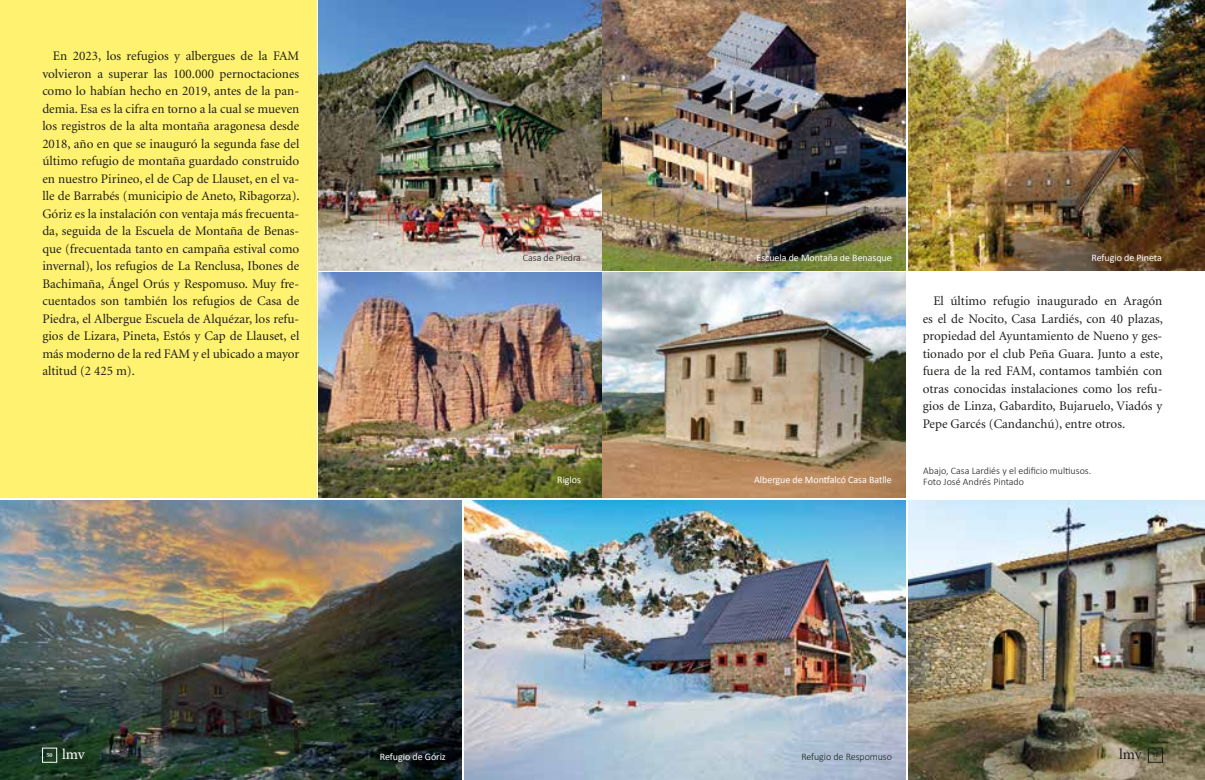
<style>
.page{position:relative;width:1205px;height:780px;background:#fff}
.page>*{position:absolute;margin:0;border:0;box-sizing:border-box;transform-origin:0 0}
.t1{font:15px "Minion Pro";color:#fff}
.t2{font:15px "Minion Pro";color:#1d1d1b}
.t3{font:13.12px/17.5px "Minion";color:#1d1d1b;text-align:justify}
.t4{font:10px "Calibri";letter-spacing:-.005em;color:#fff}
.t5{font:300 10px "Calibri";color:#1d1d1b}
.t6{font:600 6.25px "Minion Pro";color:#fff}
.t7{font:600 6.25px "Minion Pro";color:#1d1d1b}
</style>
<div class="page">
<img style="left:0;top:500px;width:461px;height:280px">
<div style="left:0;top:0;width:316px;height:498px;background:#fff271"></div>
<img style="left:908px;top:500px;width:297px;height:280px">
<img style="left:465px;top:500px;width:440px;height:280px">
<div style="left:42px;top:748px;width:15px;height:14px;border:1px solid #fff"></div>
<div style="left:1148px;top:748px;width:14px;height:14px;border:1px solid #1d1d1b"></div>
<img style="left:908px;top:0;width:297px;height:270px">
<img style="left:319px;top:0;width:586px;height:270px">
<img style="left:319px;top:273px;width:586px;height:225px">
<p class="t3" style="left:42px;top:48px;width:259px;text-indent:11px">En 2023, los refugios y albergues de la FAM volvieron a superar las 100.000 pernoctaciones como lo habían hecho en 2019, antes de la pan&shy;demia. Esa es la cifra en torno a la cual se mueven los registros de la alta montaña aragonesa desde 2018, año en que se inauguró la segunda fase del último refugio de montaña guardado construido en nuestro Pirineo, el de Cap de Llauset, en el va&shy;lle de Barrabés (municipio de Aneto, Ribagorza).<br>Góriz es la instalación con ventaja más frecuenta&shy;da, seguida de la Escuela de Montaña de Benas&shy;que (frecuentada tanto en campaña estival como invernal), los refugios de La Renclusa, Ibones de Bachimaña, Ángel Orús y Respomuso. Muy fre&shy;cuentados son también los refugios de Casa de Piedra, el Albergue Escuela de Alquézar, los refu&shy;gios de Lizara, Pineta, Estós y Cap de Llauset, el más moderno de la red FAM y el ubicado a mayor altitud (2 425 m).</p>
<p class="t5" style="left:523px;top:252px;width:60px">Casa de Piedra</p>
<p class="t4" style="left:756px;top:251px;width:137px">Escuela de Montaña de Benasque</p>
<p class="t4" style="left:1091px;top:251px;width:72px">Refugio de Pineta</p>
<p class="t3" style="left:923px;top:293px;width:242px;text-indent:11px">El último refugio inaugurado en Aragón es el de Nocito, Casa Lardiés, con 40 plazas, propiedad del Ayuntamiento de Nueno y ges&shy;tionado por el club Peña Guara. Junto a este, fuera de la red FAM, contamos también con otras conocidas instalaciones como los refu&shy;gios de Linza, Gabardito, Bujaruelo, Viadós y Pepe Garcés (Candanchú), entre otros.</p>
<p class="t5" style="left:923px;top:464px;width:169px">Abajo, Casa Lardiés y el edificio multiusos.</p>
<p class="t4" style="left:557px;top:474px;width:25px">Riglos</p>
<p class="t4" style="left:754px;top:474px;width:139px">Albergue de Montfalcó Casa Batlle</p>
<p class="t5" style="left:923px;top:475px;width:102px">Foto José Andrés Pintado</p>
<p class="t6" style="left:47px;top:750px;width:8px">50</p>
<p class="t1" style="left:62px;top:744px;width:24px">lmv</p>
<p class="t2" style="left:1119px;top:744px;width:24px">lmv</p>
<p class="t7" style="left:1152px;top:750px;width:8px">51</p>
<p class="t4" style="left:380px;top:749px;width:68px">Refugio de Góriz</p>
<p class="t5" style="left:801px;top:750px;width:92px">Refugio de Respomuso</p>
</div>
